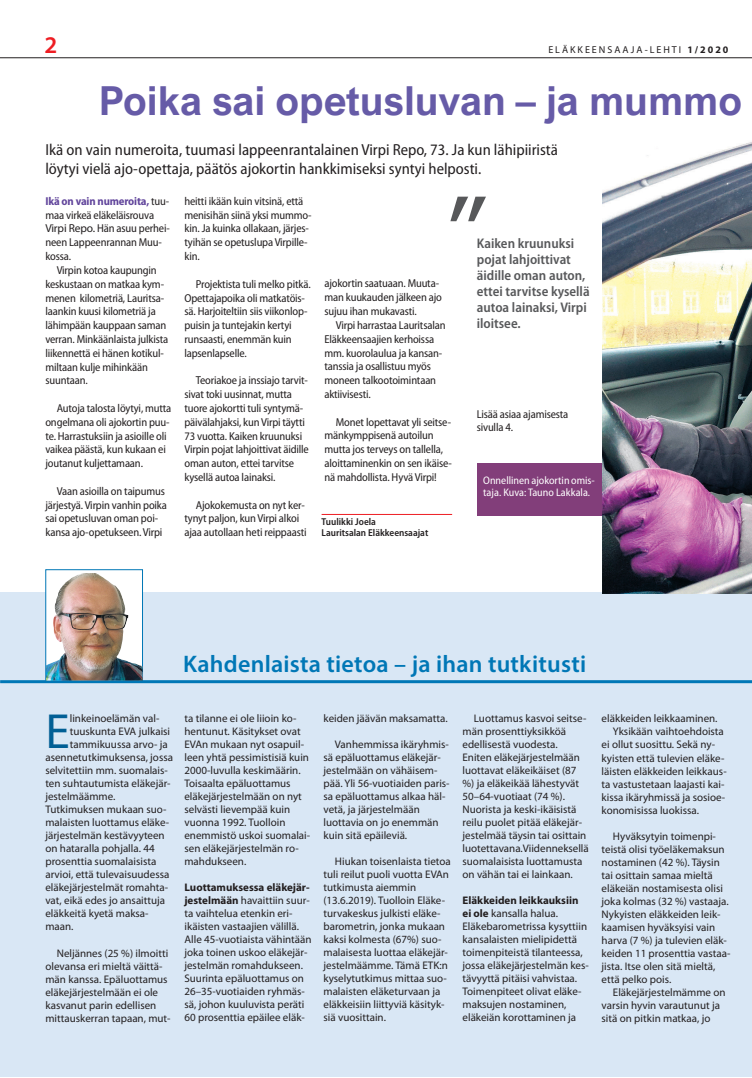
<style>
.page{position:relative;width:752px;height:1078px;background:#fff}
.page>*{position:absolute;margin:0;border:0;box-sizing:border-box;transform-origin:0 0}
.t1{font:90px "Verdana";color:#57585a}
.t2{font:49.6px "Myriad Pro";color:#015f95}
.t3{font:700 40px "Arial Nova";color:#665ba7}
.t4{font:600 24px "Myriad Pro";letter-spacing:.01em;color:#0077b6}
.t5{font:600 24px "Myriad Pro";color:#ee1d23}
.t6{font:semi-condensed 16px/19.2px "Myriad Pro";color:#231f20}
.t7{font:600 semi-condensed 14px/16px "Myriad Pro";color:#57585a}
.t8{font:semi-condensed 11.5px/13.8px "Myriad Pro";letter-spacing:-.015em;color:#231f20}
.t9{font:11px/13px "Myriad Pro";color:#231f20}
.t10{font:semi-condensed 11px/12px "Myriad Pro";color:#fff}
.t11{font:600 semi-condensed 10px/11px "Myriad Pro";color:#231f20}
.t12{font:10px "Myriad Pro";letter-spacing:.2em;color:#231f20}
.s1{font-weight:700}
.s2{font-weight:700;color:#62469c}
.s3{font-stretch:normal}
</style>
<div class="page">
<hr style="left:0;top:57px;width:751px;height:1px;background:#231f20">
<div style="left:0;top:592px;width:751px;height:484px;background:#d9e7f5"></div>
<hr style="left:0;top:680px;width:751px;height:3px;background:#0077b6">
<div style="left:45px;top:569px;width:98px;height:112px;background:#fff;border:1px solid #0077b6"></div>
<img style="left:46px;top:573px;width:96px;height:107px">
<hr style="left:321px;top:514px;width:131px;height:1px;background:#ee1d23">
<div style="left:477px;top:463px;width:126px;height:52px;background:#823e7a"></div>
<img style="left:602px;top:142px;width:149px;height:451px">
<h3 class="t5" style="left:45px;top:30px;width:14px">2</h3>
<p class="t12" style="left:548px;top:43px;width:181px">ELÄKKEENSAAJA-LEHTI <span class="s1">1/2020</span></p>
<h3 class="t3" style="left:99px;top:77px;width:644px">Poika sai opetusluvan – ja mummo</h3>
<h3 class="t6" style="left:45px;top:140px;width:514px">Ikä on vain numeroita, tuumasi lappeenrantalainen Virpi Repo, 73. Ja kun lähipiiristä löytyi vielä ajo-opettaja, päätös ajokortin hankkimiseksi syntyi helposti.</h3>
<p class="t8" style="left:184px;top:194px;width:129px">heitti ikään kuin vitsinä, että menisihän siinä yksi mummo&shy;kin. Ja kuinka ollakaan, järjes&shy;tyihän se opetuslupa Virpille&shy;kin.</p>
<p class="t8" style="left:184px;top:277px;width:128px;text-indent:11px">Projektista tuli melko pitkä.<br>Opettajapoika oli matkatöis&shy;sä. Harjoiteltiin siis viikonlop&shy;puisin ja tuntejakin kertyi runsaasti, enemmän kuin lapsenlapselle.</p>
<p class="t8" style="left:184px;top:374px;width:126px;text-indent:11px">Teoriakoe ja inssiajo tarvit&shy;sivat toki uusinnat, mutta tuore ajokortti tuli syntymä&shy;päivälahjaksi, kun Virpi täytti<br>73 vuotta. Kaiken kruunuksi<br>Virpin pojat lahjoittivat äidille oman auton, ettei tarvitse kysellä autoa lainaksi.</p>
<p class="t8" style="left:184px;top:498px;width:124px;text-indent:11px">Ajokokemusta on nyt ker&shy;tynyt paljon, kun Virpi alkoi ajaa autollaan heti reippaasti</p>
<h1 class="t1" style="left:443px;top:170px;width:43px">”</h1>
<p class="t8" style="left:45px;top:194px;width:126px"><span class="s2">Ikä on vain numeroita,</span> tuu&shy;maa virkeä eläkeläisrouva<br><span class="s3">Virpi Repo.</span> Hän asuu perhei&shy;neen Lappeenrannan Muu&shy;kossa.</p>
<p class="t8" style="left:45px;top:263px;width:124px;text-indent:11px">Virpin kotoa kaupungin keskustaan on matkaa kym&shy;menen kilometriä, Lauritsa&shy;laankin kuusi kilometriä ja lähimpään kauppaan saman verran. Minkäänlaista julkista liikennettä ei hänen kotikul&shy;miltaan kulje mihinkään suuntaan.</p>
<p class="t8" style="left:45px;top:401px;width:127px;text-indent:11px">Autoja talosta löytyi, mutta ongelmana oli ajokortin puu&shy;te. Harrastuksiin ja asioille oli vaikea päästä, kun kukaan ei joutanut kuljettamaan.</p>
<p class="t8" style="left:45px;top:484px;width:123px;text-indent:11px">Vaan asioilla on taipumus järjestyä. Virpin vanhin poika sai opetusluvan oman poi&shy;kansa ajo-opetukseen. Virpi</p>
<p class="t7" style="left:476px;top:236px;width:114px">Kaiken kruunuksi pojat lahjoittivat äidille oman auton, ettei tarvitse kysellä autoa lainaksi, Virpi iloitsee.</p>
<p class="t8" style="left:324px;top:277px;width:119px">ajokortin saatuaan. Muuta&shy;man kuukauden jälkeen ajo sujuu ihan mukavasti.</p>
<p class="t8" style="left:324px;top:318px;width:123px;text-indent:11px">Virpi harrastaa Lauritsalan<br>Eläkkeensaajien kerhoissa mm. kuorolaulua ja kansan&shy;tanssia ja osallistuu myös moneen talkootoimintaan aktiivisesti.</p>
<p class="t8" style="left:324px;top:415px;width:129px;text-indent:11px">Monet lopettavat yli seitse&shy;mänkymppisenä autoilun mutta jos terveys on tallella, aloittaminenkin on sen ikäise&shy;nä mahdollista. Hyvä Virpi!</p>
<p class="t8" style="left:476px;top:407px;width:93px">Lisää asiaa ajamisesta sivulla 4.</p>
<p class="t10" style="left:483px;top:474px;width:113px">Onnellinen ajokortin omis&shy;taja. Kuva: Tauno Lakkala.</p>
<p class="t11" style="left:321px;top:516px;width:108px">Tuulikki Joela<br>Lauritsalan Eläkkeensaajat</p>
<h3 class="t4" style="left:183px;top:648px;width:404px">Kahdenlaista tietoa – ja ihan tutkitusti</h3>
<h2 class="t2" style="left:45px;top:701px;width:26px">E</h2>
<p class="t9" style="left:70px;top:711px;width:91px">linkeinoelämän val-</p>
<p class="t9" style="left:70px;top:724px;width:102px">tuuskunta EVA julkaisi</p>
<p class="t9" style="left:70px;top:737px;width:99px">tammikuussa arvo- ja</p>
<p class="t9" style="left:45px;top:750px;width:129px">asennetutkimuksensa, jossa</p>
<p class="t9" style="left:45px;top:763px;width:124px">selvitettiin mm. suomalais-</p>
<p class="t9" style="left:45px;top:776px;width:127px">ten suhtautumista eläkejär-</p>
<p class="t9" style="left:45px;top:789px;width:72px">jestelmäämme.</p>
<p class="t9" style="left:45px;top:802px;width:122px">Tutkimuksen mukaan suo-</p>
<p class="t9" style="left:45px;top:815px;width:125px">malaisten luottamus eläke-</p>
<p class="t9" style="left:45px;top:828px;width:121px">järjestelmän kestävyyteen</p>
<p class="t9" style="left:45px;top:841px;width:111px">on hataralla pohjalla. 44</p>
<p class="t9" style="left:45px;top:854px;width:112px">prosenttia suomalaisista</p>
<p class="t9" style="left:45px;top:867px;width:125px">arvioi, että tulevaisuudessa</p>
<p class="t9" style="left:45px;top:880px;width:124px">eläkejärjestelmät romahta-</p>
<p class="t9" style="left:45px;top:893px;width:121px">vat, eikä edes jo ansaittuja</p>
<p class="t9" style="left:45px;top:906px;width:105px">eläkkeitä kyetä maksa-</p>
<p class="t9" style="left:45px;top:919px;width:30px">maan.</p>
<p class="t9" style="left:45px;top:945px;width:127px;text-indent:11px">Neljännes (25 %) ilmoitti olevansa eri mieltä väittä&shy;män kanssa. Epäluottamus eläkejärjestelmään ei ole kasvanut parin edellisen mittauskerran tapaan, mut-</p>
<p class="t9" style="left:184px;top:711px;width:127px">ta tilanne ei ole liioin ko&shy;hentunut. Käsitykset ovat<br>EVAn mukaan nyt osapuil&shy;leen yhtä pessimistisiä kuin<br>2000-luvulla keskimäärin.<br>Toisaalta epäluottamus eläkejärjestelmään on nyt selvästi lievempää kuin vuonna 1992. Tuolloin enemmistö uskoi suomalai&shy;sen eläkejärjestelmän ro&shy;mahdukseen.</p>
<p class="t9" style="left:184px;top:880px;width:129px"><span class="s1">Luottamuksessa eläkejär&shy;jestelmään</span> havaittiin suur&shy;ta vaihtelua etenkin eri&shy;ikäisten vastaajien välillä.<br>Alle 45-vuotiaista vähintään joka toinen uskoo eläkejär&shy;jestelmän romahdukseen.<br>Suurinta epäluottamus on<br>26–35-vuotiaiden ryhmäs&shy;sä, johon kuuluvista peräti<br>60 prosenttia epäilee eläk-</p>
<p class="t9" style="left:323px;top:711px;width:126px">keiden jäävän maksamatta.</p>
<p class="t9" style="left:323px;top:737px;width:128px;text-indent:11px">Vanhemmissa ikäryhmis&shy;sä epäluottamus eläkejär&shy;jestelmään on vähäisem&shy;pää. Yli 56-vuotiaiden paris&shy;sa epäluottamus alkaa häl&shy;vetä, ja järjestelmään luottavia on jo enemmän kuin sitä epäileviä.</p>
<p class="t9" style="left:323px;top:854px;width:129px;text-indent:11px">Hiukan toisenlaista tietoa tuli reilut puoli vuotta EVAn tutkimusta aiemmin (13.6.2019). Tuolloin Eläke&shy;turvakeskus julkisti eläke&shy;barometrin, jonka mukaan kaksi kolmesta (67%) suo&shy;malaisesta luottaa eläkejär&shy;jestelmäämme. Tämä ETK:n kyselytutkimus mittaa suo&shy;malaisten eläketurvaan ja eläkkeisiin liittyviä käsityk&shy;siä vuosittain.</p>
<p class="t9" style="left:462px;top:711px;width:128px;text-indent:11px">Luottamus kasvoi seitse&shy;män prosenttiyksikköä edellisestä vuodesta.<br>Eniten eläkejärjestelmään luottavat eläkeikäiset (87 %) ja eläkeikää lähestyvät<br>50–64-vuotiaat (74 %).<br>Nuorista ja keski-ikäisistä reilu puolet pitää eläkejär&shy;jestelmää täysin tai osittain luotettavana.Viidenneksellä suomalaisista luottamusta on vähän tai ei lainkaan.</p>
<p class="t9" style="left:462px;top:893px;width:128px"><span class="s1">Eläkkeiden leikkauksiin ei ole</span> kansalla halua.<br>Eläkebarometrissa kysyttiin kansalaisten mielipidettä toimenpiteistä tilanteessa, jossa eläkejärjestelmän kes&shy;tävyyttä pitäisi vahvistaa.<br>Toimenpiteet olivat eläke&shy;maksujen nostaminen, eläkeiän korottaminen ja</p>
<p class="t9" style="left:601px;top:712px;width:117px">eläkkeiden leikkaaminen.</p>
<p class="t9" style="left:612px;top:725px;width:112px">Yksikään vaihtoehdoista</p>
<p class="t9" style="left:601px;top:738px;width:115px">ei ollut suosittu. Sekä ny-</p>
<p class="t9" style="left:601px;top:751px;width:124px">kyisten että tulevien eläke-</p>
<p class="t9" style="left:601px;top:764px;width:126px">läisten eläkkeiden leikkaus-</p>
<p class="t9" style="left:601px;top:777px;width:124px">ta vastustetaan laajasti kai-</p>
<p class="t9" style="left:601px;top:790px;width:125px">kissa ikäryhmissä ja sosioe-</p>
<p class="t9" style="left:601px;top:803px;width:99px">konomisissa luokissa.</p>
<p class="t9" style="left:601px;top:829px;width:130px;text-indent:11px">Hyväksytyin toimenpi&shy;teistä olisi työeläkemaksun nostaminen (42 %). Täysin tai osittain samaa mieltä eläkeiän nostamisesta olisi joka kolmas (32 %) vastaaja.<br>Nykyisten eläkkeiden leik&shy;kaamisen hyväksyisi vain harva (7 %) ja tulevien eläk&shy;keiden 11 prosenttia vastaa&shy;jista. Itse olen sitä mieltä, että pelko pois.</p>
<p class="t9" style="left:601px;top:985px;width:125px;text-indent:11px">Eläkejärjestelmämme on varsin hyvin varautunut ja sitä on pitkin matkaa, jo</p>
</div>
